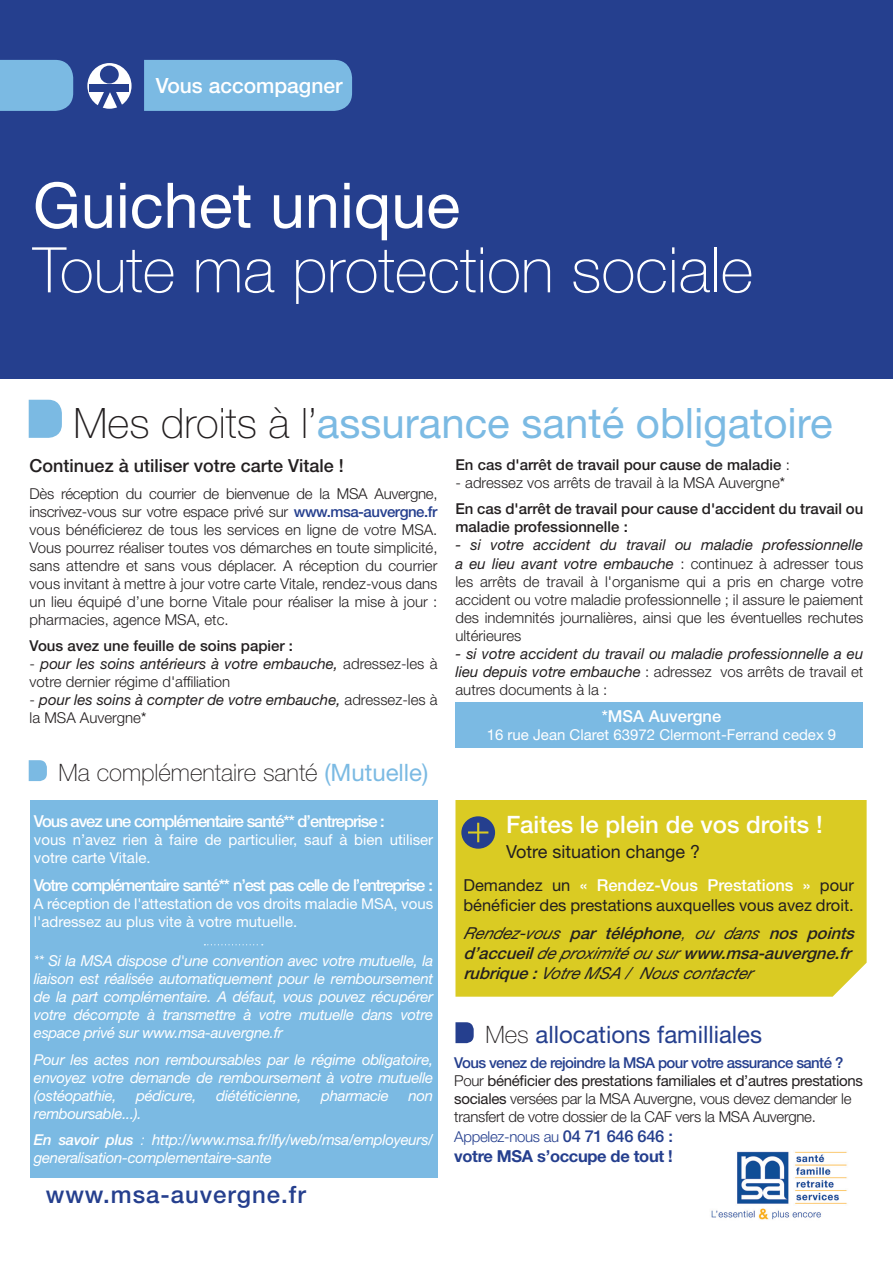
<style>
.page{position:relative;width:893px;height:1263px;background:#fff}
.page>*{position:absolute;margin:0;border:0;box-sizing:border-box;transform-origin:0 0}
.t1{font:100 63px "Helvetica Neue LT Std";color:#fff}
.t2{font:63px "Helvetica Neue LT Std";color:#fff}
.t3{font:42px "Helvetica Neue LT Std";color:#7bbae3}
.t4{font:100 24px "Helvetica Neue LT Std";color:#231f20}
.t5{font:500 24px "Helvetica Neue LT Std";color:#fff}
.t6{font:24px "Helvetica Neue LT Std";color:#253f8e}
.t7{font:500 24px "Helvetica Neue LT Std";letter-spacing:.04em;color:#253f8e}
.t8{font:500 21px "Helvetica Neue LT Std";color:#fff}
.t9{font:500 18px "Helvetica Neue LT Std";color:#231f20}
.t10{font:18px "Helvetica Neue LT Std";color:#231f20}
.t11{font:500 16.5px "Helvetica Neue LT Std";letter-spacing:-.07em;color:#fff}
.t12{font:16.5px/19.8px "Helvetica Neue LT Std";color:#231f20}
.t13{font:italic 500 16.5px/19.8px "Helvetica Neue LT Std";color:#231f20}
.t14{font:italic 16.5px "Helvetica Neue LT Std";color:#231f20}
.t15{font:700 16.5px "Helvetica Neue LT Std";letter-spacing:-.02em;color:#253f8e}
.t16{font:500 16.5px "Helvetica Neue LT Std";color:#fff}
.t17{font:300 15px/18px "Helvetica Neue LT Std";color:#231f20;text-align:justify}
.t18{font:italic 15px/18px "Helvetica Neue LT Std";letter-spacing:-.02em;color:#fff;text-align:justify}
.t19{font:15px/18px "Helvetica Neue LT Std";color:#fff}
.t20{font:italic 15px/18px "Helvetica Neue LT Std";color:#231f20}
.t21{font:300 15px/18px "Helvetica Neue LT Std";letter-spacing:-.02em;color:#231f20}
.t22{font:500 15px/18px "Helvetica Neue LT Std";color:#231f20}
.t23{font:500 15px "Helvetica Neue LT Std";letter-spacing:-.04em;color:#253f8e}
.t24{font:300 15px "Helvetica Neue LT Std";letter-spacing:-.02em;color:#253f8e}
.s1{font-weight:100;color:#231f20}
.s2{font-weight:500;color:#253f8e}
.s3{font-weight:400;font-style:italic}
.s4{font-weight:300;font-style:normal}
.s5{font-style:normal}
.s6{font-weight:400;color:#7bbae3}
.s7{font-weight:500}
.s8{font-weight:300}
.s9{font-weight:400}
.s10{font-weight:500;color:#fff}
.s11{font-weight:500;font-size:16.5px}
</style>
<div class="page">
<div style="left:455px;top:800px;width:412px;height:197px;background:#dacb23"></div>
<div style="left:0;top:0;width:893px;height:378px;background:#253f8e"></div>
<div style="left:0;top:60px;width:73px;height:51px;background:#7bbae3"></div>
<div style="left:144px;top:60px;width:208px;height:51px;background:#7bbae3"></div>
<img style="left:711px;top:1151px;width:136px;height:69px">
<svg style="left:29px;top:400px;width:33px;height:38px"></svg>
<div style="left:455px;top:702px;width:408px;height:46px;background:#7bbae3"></div>
<div style="left:30px;top:800px;width:407px;height:378px;background:#7bbae3"></div>
<svg style="left:29px;top:760px;width:18px;height:21px"></svg>
<div style="left:461px;top:816px;width:34px;height:33px;background:#253f8e;border-radius:50%"></div>
<svg style="left:468px;top:823px;width:20px;height:19px"></svg>
<svg style="left:455px;top:1022px;width:19px;height:21px"></svg>
<svg style="left:87px;top:63px;width:45px;height:46px"></svg>
<div style="left:100px;top:66px;width:19px;height:18px;background:#253f8e;border-radius:50%"></div>
<div style="left:90px;top:84px;width:39px;height:7px;background:#253f8e"></div>
<svg style="left:97px;top:91px;width:26px;height:18px"></svg>
<svg style="left:204px;top:944px;width:59px;height:1px"></svg>
<p class="t8" style="left:156px;top:73px;width:188px">Vous accompagner</p>
<p class="t2" style="left:33px;top:168px;width:429px">Guichet unique</p>
<p class="t1" style="left:33px;top:234px;width:722px">Toute ma protection sociale</p>
<p class="t3" style="left:74px;top:398px;width:761px"><span class="s1">Mes droits à l’</span>assurance santé obligatoire</p>
<p class="t9" style="left:30px;top:455px;width:316px">Continuez à utiliser votre carte Vitale !</p>
<p class="t17" style="left:30px;top:484px;width:409px">Dès réception du courrier de bienvenue de la MSA Auvergne, inscrivez-vous sur votre espace privé sur <span class="s2">www.msa-auvergne.fr </span>vous bénéficierez de tous les services en ligne de votre MSA.<br>Vous pourrez réaliser toutes vos démarches en toute simplicité, sans attendre et sans vous déplacer. A réception du courrier vous invitant à mettre à jour votre carte Vitale, rendez-vous dans un lieu équipé d’une borne Vitale pour réaliser la mise à jour : pharmacies, agence MSA, etc.</p>
<p class="t22" style="left:30px;top:637px;width:265px">Vous avez une feuille de soins papier :</p>
<p class="t17" style="left:30px;top:654px;width:409px">- <span class="s3">pour les soins antérieurs à votre embauche,</span> adressez-les à votre dernier régime d'affiliation</p>
<p class="t20" style="left:30px;top:691px;width:409px"><span class="s4">-</span> pour les soins à compter de votre embauche, <span class="s4">adressez-les à la MSA Auvergne</span><span class="s5">*</span></p>
<p class="t4" style="left:59px;top:759px;width:371px">Ma complémentaire santé <span class="s6">(Mutuelle)</span></p>
<p class="t11" style="left:34px;top:811px;width:352px">Vous avez une complémentaire santé** d’entreprise :</p>
<p class="t19" style="left:34px;top:830px;width:401px">vous n’avez rien à faire de particulier, sauf à bien utiliser votre carte Vitale.</p>
<p class="t11" style="left:34px;top:875px;width:401px">Votre complémentaire santé** n’est pas celle de l’entreprise :</p>
<p class="t19" style="left:34px;top:894px;width:401px">A réception de l'attestation de vos droits maladie MSA, vous l'adressez au plus vite à votre mutuelle.</p>
<p class="t18" style="left:34px;top:951px;width:401px">** Si la MSA dispose d'une convention avec votre mutuelle, la liaison est réalisée automatiquement pour le remboursement de la part complémentaire. A défaut, vous pouvez récupérer votre décompte à transmettre à votre mutuelle dans votre espace privé sur www.msa-auvergne.fr</p>
<p class="t18" style="left:34px;top:1050px;width:401px">Pour les actes non remboursables par le régime obligatoire, envoyez votre demande de remboursement à votre mutuelle (ostéopathie,</p>
<p class="t18" style="left:136px;top:1086px;width:62px">pédicure,</p>
<p class="t18" style="left:216px;top:1086px;width:87px">diététicienne,</p>
<p class="t18" style="left:321px;top:1086px;width:69px">pharmacie</p>
<p class="t18" style="left:409px;top:1086px;width:26px">non</p>
<p class="t18" style="left:34px;top:1104px;width:109px">remboursable...).</p>
<p class="t18" style="left:34px;top:1130px;width:401px"><span class="s7">En savoir plus</span> <span class="s8">:</span> http://www.msa.fr/lfy/web/msa/employeurs/ generalisation-complementaire-sante</p>
<p class="t7" style="left:46px;top:1180px;width:262px">www.msa-auvergne.fr</p>
<p class="t22" style="left:455px;top:455px;width:336px">En cas d'arrêt de travail pour cause de maladie <span class="s8">:</span></p>
<p class="t17" style="left:455px;top:473px;width:331px">- adressez vos arrêts de travail à la MSA Auvergne<span class="s9">*</span></p>
<p class="t22" style="left:455px;top:500px;width:409px">En cas d'arrêt de travail pour cause d'accident du travail ou maladie professionnelle :</p>
<p class="t17" style="left:455px;top:536px;width:409px"><span class="s3">- si votre accident du travail ou maladie professionnelle a eu lieu avant votre embauche</span> : continuez à adresser tous les arrêts de travail à l'organisme qui a pris en charge votre accident ou votre maladie professionnelle ; il assure le paiement des indemnités journalières, ainsi que les éventuelles rechutes ultérieures</p>
<p class="t20" style="left:455px;top:644px;width:409px;text-align:justify">- si votre accident du travail ou maladie professionnelle a eu lieu depuis votre embauche <span class="s4">: adressez vos arrêts de travail et autres documents à la :</span></p>
<p class="t16" style="left:602px;top:706px;width:121px">*MSA Auvergne</p>
<p class="t19" style="left:487px;top:725px;width:351px">16 rue Jean Claret 63972 Clermont-Ferrand cedex 9</p>
<p class="t5" style="left:506px;top:810px;width:318px">Faites le plein de vos droits !</p>
<p class="t10" style="left:506px;top:841px;width:196px">Votre situation change ?</p>
<p class="t12" style="left:463px;top:875px;width:392px">Demandez un <span class="s10">« Rendez-Vous Prestations »</span> pour bénéficier des prestations auxquelles vous avez droit.</p>
<p class="t13" style="left:463px;top:923px;width:397px"><span class="s9">Rendez-vous</span> par téléphone<span class="s8">,</span> <span class="s9">ou dans</span> nos points d’accueil <span class="s9">deproximitéousur</span> www.msa-auvergne.fr</p>
<p class="t14" style="left:463px;top:963px;width:296px"><span class="s7">rubrique:</span>VotreMSA / Nouscontacter</p>
<p class="t6" style="left:485px;top:1020px;width:278px"><span class="s1">Mes</span> allocations familliales</p>
<p class="t23" style="left:454px;top:1054px;width:391px">Vous venez de rejoindre la MSA pour votre assurance santé ?</p>
<p class="t21" style="left:454px;top:1071px;width:410px">Pour <span class="s9">bénéficier des prestations familiales et d’autres prestations sociales</span> versées par la MSA Auvergne, vous devez demander le transfert de votre dossier de la CAF vers la MSA Auvergne.</p>
<p class="t24" style="left:454px;top:1127px;width:220px">Appelez-nous au <span class="s11">04 71 646 646 :</span></p>
<p class="t15" style="left:454px;top:1145px;width:220px">votre MSA s’occupe de tout !</p>
</div>
